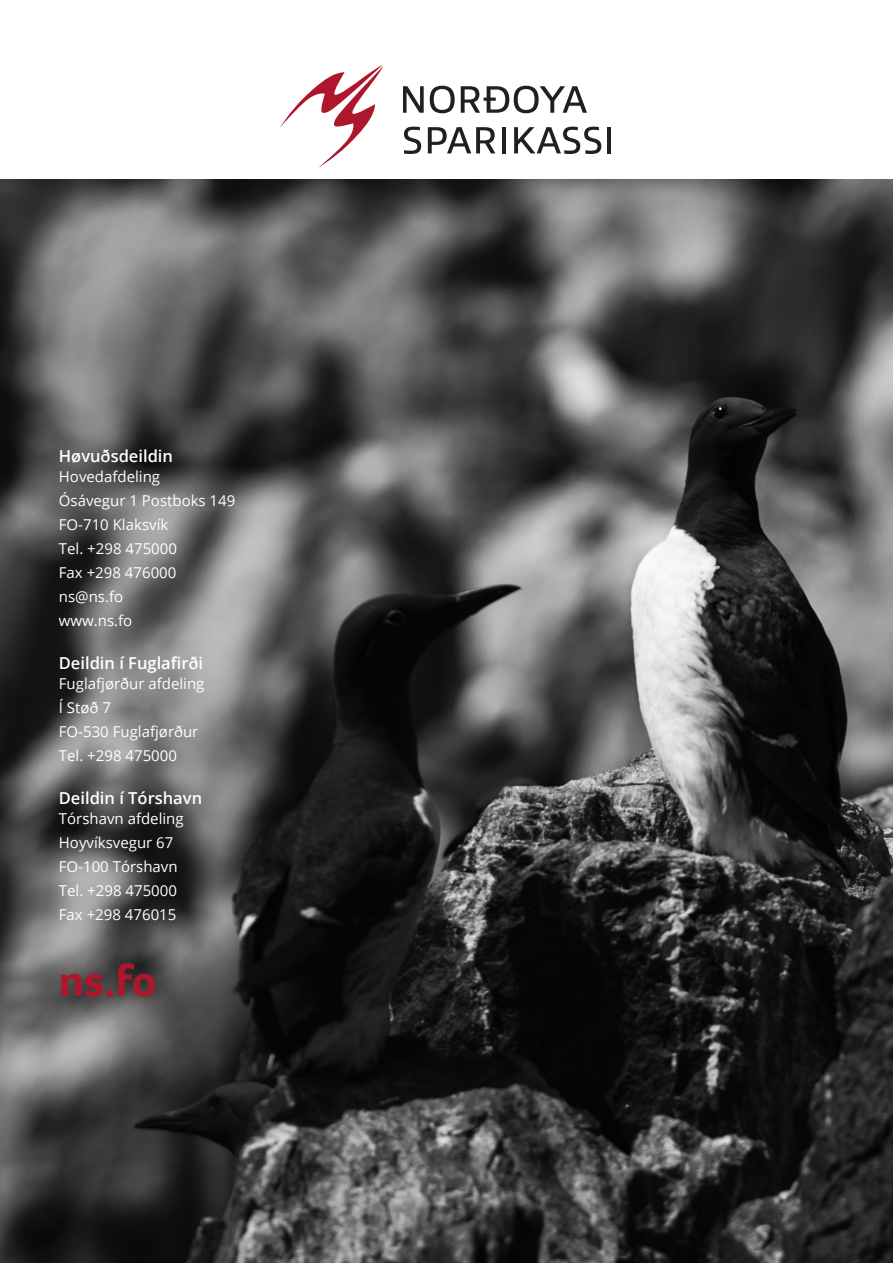
<style>
.page{position:relative;width:893px;height:1263px;background:#fff}
.page>*{position:absolute;margin:0;border:0;box-sizing:border-box;transform-origin:0 0}
.t1{font:700 45.75px "Foco";color:#ae172b}
.t2{font:600 16.5px "Open Sans";color:#fff}
.t3{font:15px "Open Sans";color:#fff}
</style>
<div class="page">
<img style="left:0;top:180px;width:893px;height:1083px">
<svg style="left:280px;top:65px;width:103px;height:102px"></svg>
<svg style="left:403px;top:86px;width:21px;height:27px"></svg>
<svg style="left:430px;top:86px;width:25px;height:27px"></svg>
<svg style="left:461px;top:86px;width:126px;height:27px"></svg>
<svg style="left:404px;top:127px;width:17px;height:27px"></svg>
<svg style="left:428px;top:127px;width:67px;height:26px"></svg>
<hr style="left:502px;top:127px;width:4px;height:26px;background:#231f20">
<svg style="left:514px;top:127px;width:87px;height:27px"></svg>
<hr style="left:607px;top:127px;width:4px;height:26px;background:#231f20">
<p class="t2" style="left:59px;top:445px;width:116px">Høvuðsdeildin</p>
<p class="t3" style="left:59px;top:466px;width:103px">Hovedafdeling</p>
<p class="t3" style="left:59px;top:490px;width:178px">Ósávegur 1 Postboks 149</p>
<p class="t3" style="left:59px;top:514px;width:111px">FO-710 Klaksvík</p>
<p class="t3" style="left:59px;top:538px;width:120px">Tel. +298 475000</p>
<p class="t3" style="left:59px;top:562px;width:119px">Fax +298 476000</p>
<p class="t3" style="left:59px;top:586px;width:66px">ns@ns.fo</p>
<p class="t3" style="left:59px;top:610px;width:75px">www.ns.fo</p>
<p class="t2" style="left:59px;top:652px;width:146px">Deildin í Fuglafirði</p>
<p class="t3" style="left:59px;top:673px;width:147px">Fuglafjørður afdeling</p>
<p class="t3" style="left:59px;top:697px;width:54px">Í Støð 7</p>
<p class="t3" style="left:59px;top:721px;width:141px">FO-530 Fuglafjørður</p>
<p class="t3" style="left:59px;top:745px;width:120px">Tel. +298 475000</p>
<p class="t2" style="left:59px;top:787px;width:145px">Deildin í Tórshavn</p>
<p class="t3" style="left:59px;top:808px;width:126px">Tórshavn afdeling</p>
<p class="t3" style="left:59px;top:832px;width:116px">Hoyvíksvegur 67</p>
<p class="t3" style="left:59px;top:856px;width:120px">FO-100 Tórshavn</p>
<p class="t3" style="left:59px;top:880px;width:120px">Tel. +298 475000</p>
<p class="t3" style="left:59px;top:904px;width:119px">Fax +298 476015</p>
<p class="t1" style="left:59px;top:950px;width:100px">ns.fo</p>
</div>
